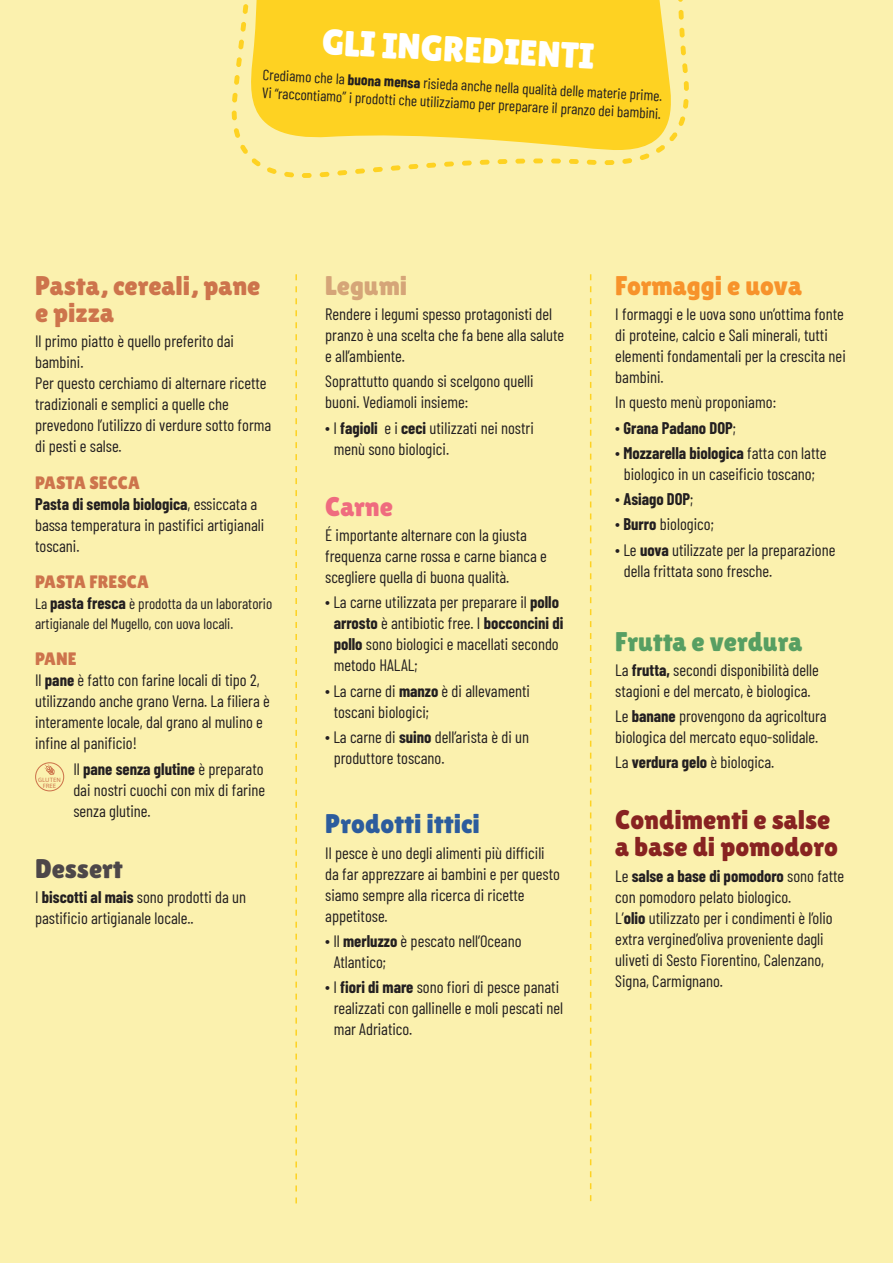
<style>
.page{position:relative;width:893px;height:1263px;background:#fbf1ae}
.page>*{position:absolute;margin:0;border:0;box-sizing:border-box;transform-origin:0 0}
.t1{font:36px "Lilita One";color:#fff}
.t2{font:27px/27px "Lilita One";color:#882321}
.t3{font:27px/27px "Lilita One";color:#cd744c}
.t4{font:27px "Lilita One";color:#2c5c9d}
.t5{font:27px "Lilita One";color:#579f62}
.t6{font:27px "Lilita One";color:#f7932b}
.t7{font:27px "Lilita One";color:#4d4749}
.t8{font:27px "Lilita One";color:#d5a578}
.t9{font:27px "Lilita One";color:#ef6b7f}
.t10{font:18px "Lilita One";color:#cd744c}
.t11{font:16.5px/21px "Barlow Condensed";color:#231f20}
.t12{font:15px/18px "Barlow Condensed";color:#231f20}
.t13{font:6.15px/6.1px "Asap";letter-spacing:.01em;color:#cd744c;text-align:center}
.s1{font-weight:700}
.s2{font-weight:700;font-size:16.5px}
</style>
<div class="page">
<svg style="left:253px;top:163px;width:377px;height:15px"></svg>
<svg style="left:231px;top:0;width:458px;height:163px;fill:#fed222"></svg>
<svg style="left:295px;top:274px;width:2px;height:929px"></svg>
<svg style="left:590px;top:274px;width:1px;height:927px"></svg>
<svg style="left:45px;top:764px;width:10px;height:11px"></svg>
<div style="left:35px;top:762px;width:29px;height:29px;border:1px solid #cd744c;border-radius:50%"></div>
<h1 class="t1" style="left:323px;top:21px;width:274px;rotate:3deg">GLI INGREDIENTI</h1>
<p class="t12" style="left:263px;top:65px;width:401px;rotate:3deg">Crediamo che la <span class="s1">buona mensa</span> risieda anche nella qualità delle materie prime.<br>Vi “raccontiamo” i prodotti che utilizziamo per preparare il pranzo dei bambini.</p>
<h2 class="t3" style="left:35px;top:272px;width:227px">Pasta, cereali, pane e pizza</h2>
<p class="t11" style="left:35px;top:330px;width:238px">Il primo piatto è quello preferito dai bambini.<br>Per questo cerchiamo di alternare ricette tradizionali e semplici a quelle che prevedono l’utilizzo di verdure sotto forma di pesti e salse.</p>
<p class="t10" style="left:35px;top:472px;width:106px">PASTA SECCA</p>
<p class="t11" style="left:35px;top:492px;width:231px"><span class="s1">Pasta di semola biologica</span>, essiccata a bassa temperatura in pastifici artigianali toscani.</p>
<p class="t10" style="left:35px;top:572px;width:115px">PASTA FRESCA</p>
<p class="t12" style="left:35px;top:593px;width:239px;line-height:19.5px">La <span class="s2">pasta fresca</span> è prodotta da un laboratorio artigianale del Mugello, con uova locali.</p>
<p class="t10" style="left:35px;top:649px;width:43px">PANE</p>
<p class="t11" style="left:35px;top:669px;width:236px">Il <span class="s1">pane</span> è fatto con farine locali di tipo 2, utilizzando anche grano Verna. La filiera è interamente locale, dal grano al mulino e infine al panificio!</p>
<p class="t11" style="left:73px;top:757px;width:193px;text-align:justify">Il <span class="s1">pane senza glutine</span> è preparato dai nostri cuochi con mix di farine senza glutine.</p>
<h2 class="t7" style="left:35px;top:853px;width:89px">Dessert</h2>
<p class="t11" style="left:35px;top:885px;width:213px">I <span class="s1">biscotti al mais</span> sono prodotti da un pastificio artigianale locale..</p>
<p class="t13" style="left:38px;top:776px;width:24px">GLUTEN<br>FREE</p>
<h2 class="t8" style="left:325px;top:270px;width:84px">Legumi</h2>
<p class="t11" style="left:325px;top:303px;width:240px">Rendere i legumi spesso protagonisti del pranzo è una scelta che fa bene alla salute e all’ambiente.</p>
<p class="t11" style="left:325px;top:370px;width:210px">Soprattutto quando si scelgono quelli buoni. Vediamoli insieme:</p>
<p class="t11" style="left:334px;top:416px;width:202px;text-indent:-8px">∙ I <span class="s1">fagioli</span> e i <span class="s1">ceci</span> utilizzati nei nostri menù sono biologici.</p>
<h2 class="t9" style="left:325px;top:491px;width:69px">Carne</h2>
<p class="t11" style="left:325px;top:523px;width:223px">É importante alternare con la giusta frequenza carne rossa e carne bianca e scegliere quella di buona qualità.</p>
<p class="t11" style="left:334px;top:591px;width:231px;text-indent:-8px">∙ La carne utilizzata per preparare il <span class="s1">pollo arrosto</span> è antibiotic free. I <span class="s1">bocconcini di pollo</span> sono biologici e macellati secondo metodo HALAL;</p>
<p class="t11" style="left:334px;top:679px;width:198px;text-indent:-8px">∙ La carne di <span class="s1">manzo</span> è di allevamenti toscani biologici;</p>
<p class="t11" style="left:334px;top:725px;width:197px;text-indent:-8px">∙ La carne di <span class="s1">suino</span> dell’arista è di un produttore toscano.</p>
<h2 class="t4" style="left:325px;top:808px;width:156px">Prodotti ittici</h2>
<p class="t11" style="left:325px;top:841px;width:236px">Il pesce è uno degli alimenti più difficili da far apprezzare ai bambini e per questo siamo sempre alla ricerca di ricette appetitose.</p>
<p class="t11" style="left:334px;top:929px;width:189px;text-indent:-8px">∙ Il <span class="s1">merluzzo</span> è pescato nell’Oceano<br>Atlantico;</p>
<p class="t11" style="left:334px;top:975px;width:231px;text-indent:-8px">∙ I <span class="s1">fiori di mare</span> sono fiori di pesce panati realizzati con gallinelle e moli pescati nel mar Adriatico.</p>
<h2 class="t6" style="left:615px;top:270px;width:188px">Formaggi e uova</h2>
<p class="t11" style="left:615px;top:303px;width:232px">I formaggi e le uova sono un’ottima fonte di proteine, calcio e Sali minerali, tutti elementi fondamentali per la crescita nei bambini.</p>
<p class="t11" style="left:615px;top:389px;width:213px;line-height:25.2px">In questo menù proponiamo:<br>∙ <span class="s1">Grana Padano DOP</span>;<br>∙ <span class="s1">Mozzarella biologica</span> fatta con latte</p>
<p class="t11" style="left:615px;top:460px;width:222px;line-height:25.2px;text-indent:8px">biologico in un caseificio toscano;<br>∙ <span class="s1">Asiago DOP</span>;<br>∙ <span class="s1">Burro</span> biologico;<br>∙ Le <span class="s1">uova</span> utilizzate per la preparazione</p>
<p class="t11" style="left:624px;top:559px;width:150px">della frittata sono fresche.</p>
<h2 class="t5" style="left:615px;top:626px;width:189px">Frutta e verdura</h2>
<p class="t11" style="left:615px;top:658px;width:205px">La <span class="s1">frutta,</span> secondi disponibilità delle stagioni e del mercato, è biologica.</p>
<p class="t11" style="left:615px;top:704px;width:213px">Le <span class="s1">banane</span> provengono da agricoltura biologica del mercato equo-solidale.</p>
<p class="t11" style="left:615px;top:751px;width:161px">La <span class="s1">verdura gelo</span> è biologica.</p>
<h2 class="t2" style="left:615px;top:806px;width:224px">Condimenti e salse a base di pomodoro</h2>
<p class="t11" style="left:615px;top:864px;width:231px">Le <span class="s1">salse a base di pomodoro</span> sono fatte con pomodoro pelato biologico.<br>L’<span class="s1">olio</span> utilizzato per i condimenti è l’olio extra vergined’oliva proveniente dagli uliveti di Sesto Fiorentino, Calenzano, Signa, Carmignano.</p>
</div>
